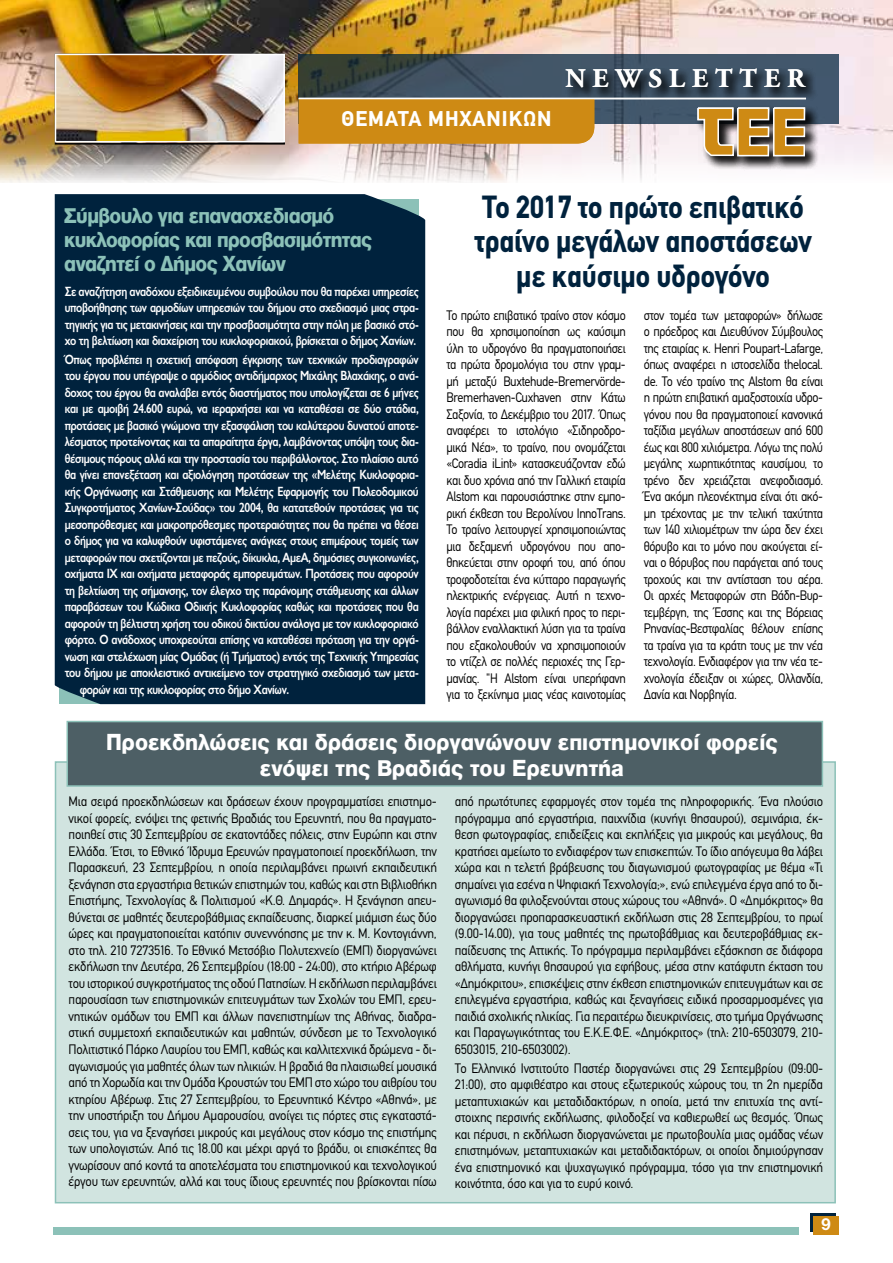
<style>
.page{position:relative;width:893px;height:1263px;background:#fff}
.page>*{position:absolute;margin:0;border:0;box-sizing:border-box;transform-origin:0 0}
.t1{font:700 31.5px/34.5px "CF Din";color:#00223d;text-align:center;scale:.9 1}
.t2{font:700 27px "CF Garamond";letter-spacing:.26em;color:#fff}
.t3{font:800 24px/25.5px "Helvetica Neue Greek";color:#fff;text-align:center;scale:.94 1}
.t4{font:800 22.5px/24px "Helvetica Neue Greek";letter-spacing:-.03em;color:#8cc1b8;scale:.9 1}
.t5{font:700 21px "CF Din";letter-spacing:.05em;color:#fff}
.t6{font:700 18px "Helvetica Neue Greek";color:#fff}
.t7{font:13.5px/16.5px "CF Din";letter-spacing:-.02em;color:#000;text-align:justify;scale:.94 1}
.t8{font:13.5px/16.5px "Gill Sans Hel Demi";letter-spacing:-.03em;color:#fff;text-align:justify;scale:.83 1}
.t9{font:13.5px/16.5px "CF Din";letter-spacing:-.02em;color:#000;text-align:justify;scale:.9 1}
</style>
<div class="page">
<img style="left:0;top:165px;width:781px;height:18px">
<img style="left:0;top:0;width:893px;height:165px">
<svg style="left:299px;top:54px;width:540px;height:69px;background:#3e4f5d"></svg>
<div style="left:55px;top:54px;width:230px;height:91px;border:2px solid #000"></div>
<div style="left:565px;top:67px;width:254px;height:35px;background:#000;opacity:.75"></div>
<div style="left:695px;top:105px;width:53px;height:65px;background:#000;opacity:.75"></div>
<div style="left:735px;top:105px;width:48px;height:65px;background:#000;opacity:.75"></div>
<div style="left:771px;top:105px;width:48px;height:65px;background:#000;opacity:.75"></div>
<svg style="left:696px;top:107px;width:110px;height:50px;background:#b69257"></svg>
<img style="left:58px;top:57px;width:224px;height:82px">
<div style="left:55px;top:54px;width:230px;height:88px;border:2px solid #fff"></div>
<div style="left:299px;top:99px;width:297px;height:45px;background:#ce8a14"></div>
<hr style="left:299px;top:98px;width:507px;height:1px;background:#fff">
<div style="left:810px;top:1214px;width:26px;height:18px;background:#00223d"></div>
<div style="left:813px;top:1216px;width:26px;height:18px;background:#ce8a14"></div>
<div style="left:53px;top:1227px;width:746px;height:7px;background:#8cc1b8"></div>
<div style="left:55px;top:761px;width:781px;height:442px;background:#d1e4e0;border:2px solid #8cc1b8"></div>
<div style="left:67px;top:721px;width:755px;height:65px;background:#4d5f65"></div>
<div style="left:67px;top:721px;width:756px;height:66px;border:2px solid #8cc1b8"></div>
<div style="left:55px;top:194px;width:370px;height:510px;background:#00223d"></div>
<h3 class="t5" style="left:342px;top:108px;width:211px">ΘΕΜΑΤΑ ΜΗΧΑΝΙΚΩΝ</h3>
<h2 class="t2" style="left:565px;top:65px;width:241px">NEWSLETTER</h2>
<h3 class="t4" style="left:64px;top:204px;width:344px">Σύμβουλο για επανασχεδιασμό κυκλοφορίας και προσβασιμότητας αναζητεί ο Δήμος Χανίων</h3>
<p class="t8" style="left:65px;top:283px;width:428px">Σε αναζήτηση αναδόχου εξειδικευμένου συμβούλου που θα παρέχει υπηρεσίες υποβοήθησης των αρμοδίων υπηρεσιών του δήμου στο σχεδιασμό μιας στρα&shy;τηγικής για τις μετακινήσεις και την προσβασιμότητα στην πόλη με βασικό στό&shy;χο τη βελτίωση και διαχείριση του κυκλοφοριακού, βρίσκεται ο δήμος Χανίων.</p>
<p class="t8" style="left:65px;top:351px;width:428px">Όπως προβλέπει η σχετική απόφαση έγκρισης των τεχνικών προδιαγραφών</p>
<p class="t8" style="left:65px;top:368px;width:428px">του έργου που υπέγραψε ο αρμόδιος αντιδήμαρχος Μιχάλης Βλαχάκης, ο ανά-</p>
<p class="t8" style="left:65px;top:384px;width:428px">δοχος του έργου θα αναλάβει εντός διαστήματος που υπολογίζεται σε 6 μήνες</p>
<p class="t8" style="left:65px;top:401px;width:428px">και με αμοιβή 24.600 ευρώ, να ιεραρχήσει και να καταθέσει σε δύο στάδια,</p>
<p class="t8" style="left:65px;top:417px;width:428px">προτάσεις με βασικό γνώμονα την εξασφάλιση του καλύτερου δυνατού αποτε-</p>
<p class="t8" style="left:65px;top:434px;width:428px">λέσματος προτείνοντας και τα απαραίτητα έργα, λαμβάνοντας υπόψη τους δια-</p>
<p class="t8" style="left:65px;top:450px;width:428px">θέσιμους πόρους αλλά και την προστασία του περιβάλλοντος. Στο πλαίσιο αυτό</p>
<p class="t8" style="left:65px;top:467px;width:428px">θα γίνει επανεξέταση και αξιολόγηση προτάσεων της «Μελέτης Κυκλοφορια-</p>
<p class="t8" style="left:65px;top:483px;width:428px">κής Οργάνωσης και Στάθμευσης και Μελέτης Εφαρμογής του Πολεοδομικού</p>
<p class="t8" style="left:65px;top:500px;width:428px">Συγκροτήματος Χανίων-Σούδας» του 2004, θα κατατεθούν προτάσεις για τις</p>
<p class="t8" style="left:65px;top:516px;width:428px">μεσοπρόθεσμες και μακροπρόθεσμες προτεραιότητες που θα πρέπει να θέσει</p>
<p class="t8" style="left:65px;top:533px;width:428px">ο δήμος για να καλυφθούν υφιστάμενες ανάγκες στους επιμέρους τομείς των</p>
<p class="t8" style="left:65px;top:549px;width:428px">μεταφορών που σχετίζονται με πεζούς, δίκυκλα, ΑμεΑ, δημόσιες συγκοινωνίες,</p>
<p class="t8" style="left:65px;top:566px;width:428px">οχήματα ΙΧ και οχήματα μεταφοράς εμπορευμάτων. Προτάσεις που αφορούν</p>
<p class="t8" style="left:65px;top:582px;width:428px">τη βελτίωση της σήμανσης, τον έλεγχο της παράνομης στάθμευσης και άλλων</p>
<p class="t8" style="left:65px;top:599px;width:428px">παραβάσεων του Κώδικα Οδικής Κυκλοφορίας καθώς και προτάσεις που θα</p>
<p class="t8" style="left:65px;top:615px;width:428px">αφορούν τη βέλτιστη χρήση του οδικού δικτύου ανάλογα με τον κυκλοφοριακό</p>
<p class="t8" style="left:65px;top:632px;width:428px">φόρτο. Ο ανάδοχος υποχρεούται επίσης να καταθέσει πρόταση για την οργά-</p>
<p class="t8" style="left:65px;top:648px;width:428px">νωση και στελέχωση μίας Ομάδας (ή Τμήματος) εντός της Τεχνικής Υπηρεσίας</p>
<p class="t8" style="left:65px;top:665px;width:428px">του δήμου με αποκλειστικό αντικείμενο τον στρατηγικό σχεδιασμό των μετα-</p>
<p class="t8" style="left:80px;top:681px;width:254px">φορών και της κυκλοφορίας στο δήμο Χανίων.</p>
<h1 class="t1" style="left:474px;top:190px;width:376px">Το 2017 το πρώτο επιβατικό τραίνο μεγάλων αποστάσεων με καύσιμο υδρογόνο</h1>
<p class="t9" style="left:446px;top:307px;width:201px">Το πρώτο επιβατικό τραίνο στον κόσμο που θα χρησιμοποίηση ως καύσιμη ύλη το υδρογόνο θα πραγματοποιήσει τα πρώτα δρομολόγια του στην γραμ&shy;μή μεταξύ Buxtehude-Bremervörde-Bremerhaven-Cuxhaven στην Κάτω Σαξονία, το Δεκέμβριο του 2017. Όπως αναφέρει το ιστολόγιο «Σιδηροδρο&shy;μικά Νέα», το τραίνο, που ονομάζεται «Coradia iLint» κατασκευάζονταν εδώ και δυο χρόνια από την Γαλλική εταιρία Alstom και παρουσιάστηκε στην εμπο&shy;ρική έκθεση του Βερολίνου InnoTrans.<br>Το τραίνο λειτουργεί χρησιμοποιώντας μια δεξαμενή υδρογόνου που απο&shy;θηκεύεται στην οροφή του, από όπου τροφοδοτείται ένα κύτταρο παραγωγής ηλεκτρικής ενέργειας. Αυτή η τεχνο&shy;λογία παρέχει μια φιλική προς το περι&shy;βάλλον εναλλακτική λύση για τα τραίνα που εξακολουθούν να χρησιμοποιούν το ντίζελ σε πολλές περιοχές της Γερ&shy;μανίας. "Η Alstom είναι υπερήφανη για το ξεκίνημα μιας νέας καινοτομίας</p>
<p class="t9" style="left:644px;top:307px;width:201px">στον τομέα των μεταφορών» δήλωσε ο πρόεδρος και Διευθύνον Σύμβουλος της εταιρίας κ. Henri Poupart-Lafarge, όπως αναφέρει η ιστοσελίδα thelocal. de. Το νέο τραίνο της Alstom θα είναι η πρώτη επιβατική αμαξοστοιχία υδρο&shy;γόνου που θα πραγματοποιεί κανονικά ταξίδια μεγάλων αποστάσεων από 600 έως και 800 χιλιόμετρα. Λόγω της πολύ μεγάλης χωρητικότητας καυσίμου, το τρένο δεν χρειάζεται ανεφοδιασμό.<br>Ένα ακόμη πλεονέκτημα είναι ότι ακό&shy;μη τρέχοντας με την τελική ταχύτητα των 140 χιλιομέτρων την ώρα δεν έχει θόρυβο και το μόνο που ακούγεται εί&shy;ναι ο θόρυβος που παράγεται από τους τροχούς και την αντίσταση του αέρα.<br>Οι αρχές Μεταφορών στη Βάδη-Βυρ&shy;τεμβέργη, της Έσσης και της Βόρειας Ρηνανίας-Βεστφαλίας θέλουν επίσης τα τραίνα για τα κράτη τους με την νέα τεχνολογία. Ενδιαφέρον για την νέα τε&shy;χνολογία έδειξαν οι χώρες, Ολλανδία, Δανία και Νορβηγία.</p>
<h3 class="t3" style="left:106px;top:729px;width:716px">Προεκδηλώσεις και δράσεις διοργανώνουν επιστημονικοί φορείς ενόψει της Βραδιάς του Ερευνητήa</h3>
<p class="t7" style="left:69px;top:794px;width:393px">Μια σειρά προεκδηλώσεων και δράσεων έχουν προγραμματίσει επιστημο&shy;νικοί φορείς, ενόψει της φετινής Βραδιάς του Ερευνητή, που θα πραγματο&shy;ποιηθεί στις 30 Σεπτεμβρίου σε εκατοντάδες πόλεις, στην Ευρώπη και στην Ελλάδα. Έτσι, το Εθνικό Ίδρυμα Ερευνών πραγματοποιεί προεκδήλωση, την Παρασκευή, 23 Σεπτεμβρίου, η οποία περιλαμβάνει πρωινή εκπαιδευτική ξενάγηση στα εργαστήρια θετικών επιστημών του, καθώς και στη Βιβλιοθήκη Επιστήμης, Τεχνολογίας &amp; Πολιτισμού «Κ.Θ. Δημαράς». Η ξενάγηση απευ&shy;θύνεται σε μαθητές δευτεροβάθμιας εκπαίδευσης, διαρκεί μιάμιση έως δύο ώρες και πραγματοποιείται κατόπιν συνεννόησης με την κ. Μ. Κοντογιάννη, στο τηλ. 210 7273516. Το Εθνικό Μετσόβιο Πολυτεχνείο (ΕΜΠ) διοργανώνει εκδήλωση την Δευτέρα, 26 Σεπτεμβρίου (18:00 - 24:00), στο κτήριο Αβέρωφ του ιστορικού συγκροτήματος της οδού Πατησίων. Η εκδήλωση περιλαμβάνει παρουσίαση των επιστημονικών επιτευγμάτων των Σχολών του ΕΜΠ, ερευ&shy;νητικών ομάδων του ΕΜΠ και άλλων πανεπιστημίων της Αθήνας, διαδρα&shy;στική συμμετοχή εκπαιδευτικών και μαθητών, σύνδεση με το Τεχνολογικό Πολιτιστικό Πάρκο Λαυρίου του ΕΜΠ, καθώς και καλλιτεχνικά δρώμενα - δι&shy;αγωνισμούς για μαθητές όλων των ηλικιών. Η βραδιά θα πλαισιωθεί μουσικά από τη Χορωδία και την Ομάδα Κρουστών του ΕΜΠ στο χώρο του αιθρίου του κτηρίου Αβέρωφ. Στις 27 Σεπτεμβρίου, το Ερευνητικό Κέντρο «Αθηνά», με την υποστήριξη του Δήμου Αμαρουσίου, ανοίγει τις πόρτες στις εγκαταστά&shy;σεις του, για να ξεναγήσει μικρούς και μεγάλους στον κόσμο της επιστήμης των υπολογιστών. Από τις 18.00 και μέχρι αργά το βράδυ, οι επισκέπτες θα γνωρίσουν από κοντά τα αποτελέσματα του επιστημονικού και τεχνολογικού έργου των ερευνητών, αλλά και τους ίδιους ερευνητές που βρίσκονται πίσω</p>
<p class="t7" style="left:455px;top:794px;width:393px">από πρωτότυπες εφαρμογές στον τομέα της πληροφορικής. Ένα πλούσιο πρόγραμμα από εργαστήρια, παιχνίδια (κυνήγι θησαυρού), σεμινάρια, έκ&shy;θεση φωτογραφίας, επιδείξεις και εκπλήξεις για μικρούς και μεγάλους, θα κρατήσει αμείωτο το ενδιαφέρον των επισκεπτών. Το ίδιο απόγευμα θα λάβει χώρα και η τελετή βράβευσης του διαγωνισμού φωτογραφίας με θέμα «Τι σημαίνει για εσένα η Ψηφιακή Τεχνολογία;», ενώ επιλεγμένα έργα από το δι&shy;αγωνισμό θα φιλοξενούνται στους χώρους του «Αθηνά». Ο «Δημόκριτος» θα διοργανώσει προπαρασκευαστική εκδήλωση στις 28 Σεπτεμβρίου, το πρωί (9.00-14.00), για τους μαθητές της πρωτοβάθμιας και δευτεροβάθμιας εκ&shy;παίδευσης της Αττικής. Το πρόγραμμα περιλαμβάνει εξάσκηση σε διάφορα αθλήματα, κυνήγι θησαυρού για εφήβους, μέσα στην κατάφυτη έκταση του «Δημόκριτου», επισκέψεις στην έκθεση επιστημονικών επιτευγμάτων και σε επιλεγμένα εργαστήρια, καθώς και ξεναγήσεις ειδικά προσαρμοσμένες για παιδιά σχολικής ηλικίας. Για περαιτέρω διευκρινίσεις, στο τμήμα Οργάνωσης και Παραγωγικότητας του Ε.Κ.Ε.Φ.Ε. «Δημόκριτος» (τηλ: 210-6503079, 210- 6503015, 210-6503002).</p>
<p class="t7" style="left:455px;top:1060px;width:393px">Το Ελληνικό Ινστιτούτο Παστέρ διοργανώνει στις 29 Σεπτεμβρίου (09:00- 21:00), στο αμφιθέατρο και στους εξωτερικούς χώρους του, τη 2η ημερίδα μεταπτυχιακών και μεταδιδακτόρων, η οποία, μετά την επιτυχία της αντί&shy;στοιχης περσινής εκδήλωσης, φιλοδοξεί να καθιερωθεί ως θεσμός. Όπως και πέρυσι, η εκδήλωση διοργανώνεται με πρωτοβουλία μιας ομάδας νέων επιστημόνων, μεταπτυχιακών και μεταδιδακτόρων, οι οποίοι δημιούργησαν ένα επιστημονικό και ψυχαγωγικό πρόγραμμα, τόσο για την επιστημονική κοινότητα, όσο και για το ευρύ κοινό.</p>
<h3 class="t6" style="left:821px;top:1215px;width:11px">9</h3>
</div>
